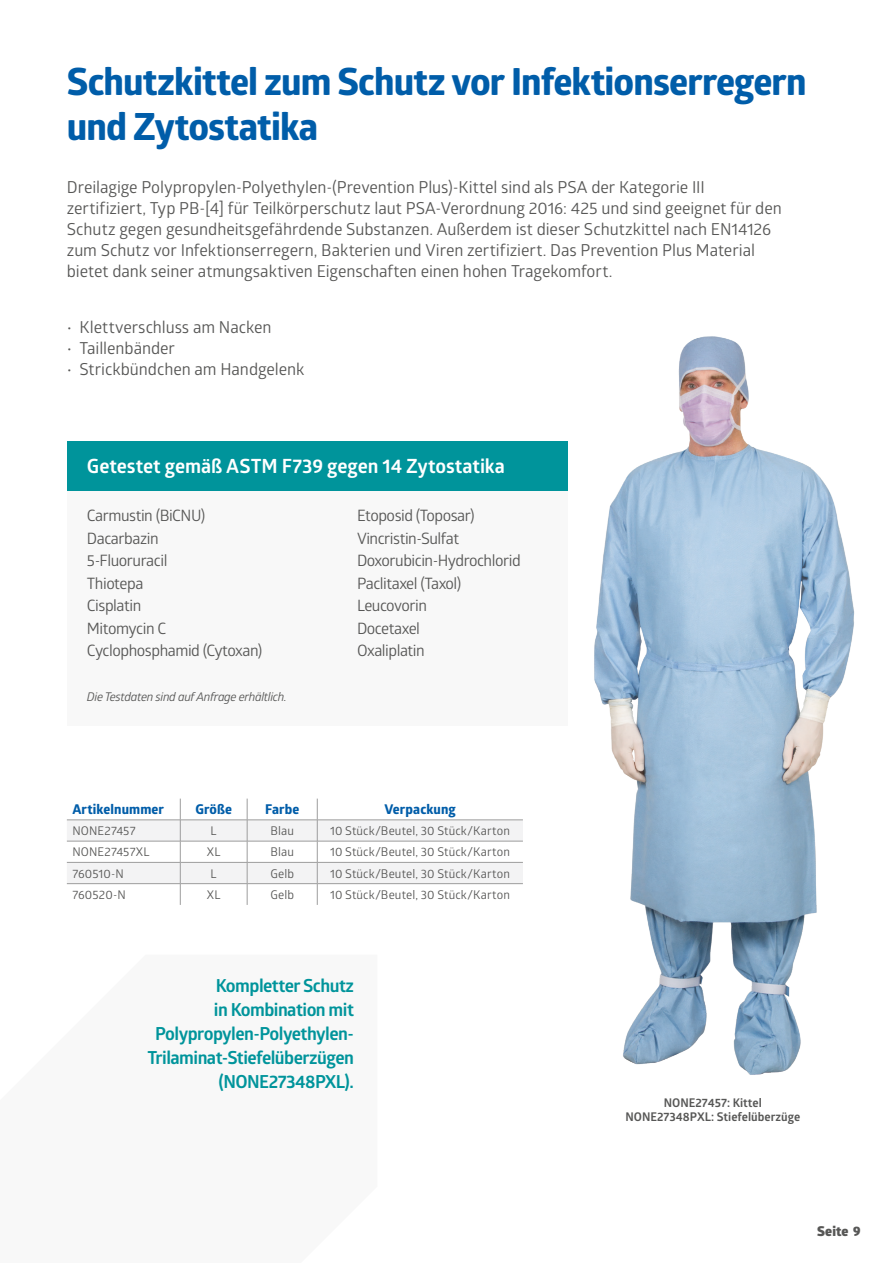
<style>
.page{position:relative;width:893px;height:1263px;background:#fff}
.page>*{position:absolute;margin:0;border:0;box-sizing:border-box;transform-origin:0 0}
.C_Large{font:700 37.5px/45px "Globerx";letter-spacing:-.025em;color:#005da9}
.t1{font:700 19.65px "Glober";letter-spacing:-.005em;color:#fff}
.MEDLINE_-_Body{font:700 18px/24px "Glober";letter-spacing:-.03em;color:#00949b;text-align:right}
.t2{font:16.5px/21px "Glober";letter-spacing:-.005em;color:#575756}
.MEDLINE_-_Body-2{font:15.6px "Glober";letter-spacing:-.03em;color:#575756}
.t3{font:700 13.5px "Globerx";letter-spacing:.01em;color:#005da9}
.t4{font:800 13.5px "Glober";letter-spacing:.01em;color:#575756}
.t5{font:12px "Glober";letter-spacing:.01em;color:#575756}
.t6{font:700 12px "Glober";color:#575756}
.MEDLINE_-_Body-3{font:italic 12px "Glober";letter-spacing:-.03em;color:#575756}
</style>
<div class="page">
<div style="left:67px;top:441px;width:501px;height:50px;background:#00949b"></div>
<div style="left:67px;top:491px;width:501px;height:235px;background:#f8f8f8"></div>
<svg style="left:67px;top:799px;width:456px;height:106px"></svg>
<img style="left:594px;top:336px;width:261px;height:739px">
<p class="C_Large" style="left:67px;top:59px;width:741px">Schutzkittel zum Schutz vor Infektionserregern und Zytostatika</p>
<p class="t2" style="left:67px;top:176px;width:716px">Dreilagige Polypropylen-Polyethylen-(Prevention Plus)-Kittel sind als PSA der Kategorie III zertifiziert, Typ PB-[4] für Teilkörperschutz laut PSA-Verordnung 2016: 425 und sind geeignet für den Schutz gegen gesundheitsgefährdende Substanzen. Außerdem ist dieser Schutzkittel nach EN14126 zum Schutz vor Infektionserregern, Bakterien und Viren zertifiziert. Das Prevention Plus Material bietet dank seiner atmungsaktiven Eigenschaften einen hohen Tragekomfort.</p>
<p class="t2" style="left:67px;top:316px;width:206px">• Klettverschluss am Nacken</p>
<p class="t2" style="left:67px;top:337px;width:110px">• Taillenbänder</p>
<p class="t2" style="left:67px;top:358px;width:239px">• Strickbündchen am Handgelenk</p>
<p class="t1" style="left:87px;top:452px;width:419px">Getestet gemäß ASTM F739 gegen 14 Zytostatika</p>
<p class="MEDLINE_-_Body-2" style="left:87px;top:505px;width:120px">Carmustin (BiCNU)</p>
<p class="MEDLINE_-_Body-2" style="left:357px;top:505px;width:119px">Etoposid (Toposar)</p>
<p class="MEDLINE_-_Body-2" style="left:87px;top:527px;width:73px">Dacarbazin</p>
<p class="MEDLINE_-_Body-2" style="left:357px;top:527px;width:104px">Vincristin-Sulfat</p>
<p class="MEDLINE_-_Body-2" style="left:87px;top:550px;width:82px">5-Fluoruracil</p>
<p class="MEDLINE_-_Body-2" style="left:357px;top:550px;width:165px">Doxorubicin-Hydrochlorid</p>
<p class="MEDLINE_-_Body-2" style="left:87px;top:572px;width:58px">Thiotepa</p>
<p class="MEDLINE_-_Body-2" style="left:357px;top:572px;width:106px">Paclitaxel (Taxol)</p>
<p class="MEDLINE_-_Body-2" style="left:87px;top:595px;width:56px">Cisplatin</p>
<p class="MEDLINE_-_Body-2" style="left:357px;top:595px;width:72px">Leucovorin</p>
<p class="MEDLINE_-_Body-2" style="left:87px;top:617px;width:81px">Mitomycin C</p>
<p class="MEDLINE_-_Body-2" style="left:357px;top:617px;width:64px">Docetaxel</p>
<p class="MEDLINE_-_Body-2" style="left:87px;top:640px;width:177px">Cyclophosphamid (Cytoxan)</p>
<p class="MEDLINE_-_Body-2" style="left:357px;top:640px;width:69px">Oxaliplatin</p>
<p class="MEDLINE_-_Body-3" style="left:87px;top:689px;width:201px">Die Testdaten sind auf Anfrage erhältlich.</p>
<p class="t3" style="left:72px;top:800px;width:93px">Artikelnummer</p>
<p class="t3" style="left:195px;top:800px;width:38px">Größe</p>
<p class="t3" style="left:265px;top:800px;width:36px">Farbe</p>
<p class="t3" style="left:384px;top:800px;width:73px">Verpackung</p>
<p class="t5" style="left:72px;top:822px;width:65px">NONE27457</p>
<p class="t5" style="left:211px;top:822px;width:8px">L</p>
<p class="t5" style="left:270px;top:822px;width:25px">Blau</p>
<p class="t5" style="left:330px;top:822px;width:181px">10 Stück/Beutel, 30 Stück/Karton</p>
<p class="t5" style="left:72px;top:844px;width:79px">NONE27457XL</p>
<p class="t5" style="left:207px;top:844px;width:15px">XL</p>
<p class="t5" style="left:270px;top:844px;width:25px">Blau</p>
<p class="t5" style="left:330px;top:844px;width:181px">10 Stück/Beutel, 30 Stück/Karton</p>
<p class="t5" style="left:72px;top:865px;width:53px">760510-N</p>
<p class="t5" style="left:211px;top:865px;width:8px">L</p>
<p class="t5" style="left:270px;top:865px;width:25px">Gelb</p>
<p class="t5" style="left:330px;top:865px;width:181px">10 Stück/Beutel, 30 Stück/Karton</p>
<p class="t5" style="left:72px;top:886px;width:55px">760520-N</p>
<p class="t5" style="left:207px;top:886px;width:15px">XL</p>
<p class="t5" style="left:270px;top:886px;width:25px">Gelb</p>
<p class="t5" style="left:330px;top:886px;width:181px">10 Stück/Beutel, 30 Stück/Karton</p>
<p class="MEDLINE_-_Body" style="left:148px;top:973px;width:208px">Kompletter Schutz<br>in Kombination mit<br>Polypropylen-Polyethylen-<br>Trilaminat-Stiefelüberzügen (NONE27348PXL).</p>
<p class="t6" style="left:664px;top:1094px;width:100px">NONE27457: Kittel</p>
<p class="t6" style="left:625px;top:1108px;width:176px">NONE27348PXL: Stiefelüberzüge</p>
<p class="t4" style="left:817px;top:1221px;width:45px">Seite 9</p>
</div>
